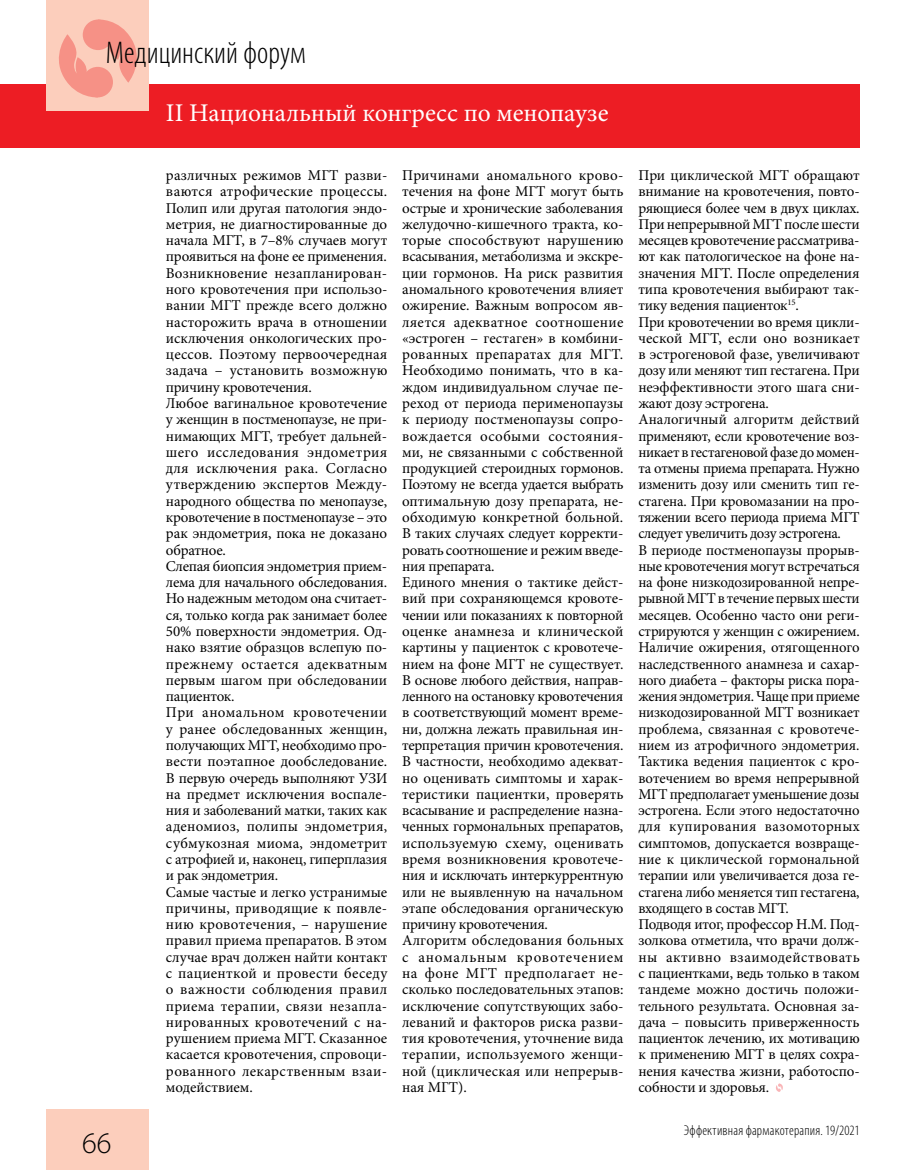
<style>
.page{position:relative;width:915px;height:1170px;background:#fff}
.page>*{position:absolute;margin:0;border:0;box-sizing:border-box;transform-origin:0 0}
.t1{font:300 condensed 31.5px "Myriad Pro";color:#000}
.t2{font:300 30px "Myriad Pro";color:#000}
.t3{font:25.5px "Minion Pro";color:#fff}
.t4{font:15px/16.2px "Minion Pro";letter-spacing:-.005em;color:#000}
.t5{font:300 condensed 14.25px "Myriad Pro";letter-spacing:.015em;color:#000}
</style>
<div class="page">
<div style="left:0;top:84px;width:859px;height:63px;background:#ed1d24"></div>
<div style="left:47px;top:0;width:102px;height:111px;background:#fccebc"></div>
<div style="left:47px;top:1108px;width:102px;height:61px;background:#fccebc"></div>
<svg style="left:59px;top:19px;width:78px;height:79px"></svg>
<svg style="left:776px;top:1083px;width:7px;height:8px"></svg>
<h1 class="t1" style="left:106px;top:34px;width:201px">Медицинский форум</h1>
<h3 class="t3" style="left:166px;top:95px;width:444px">II Национальный конгресс по менопаузе</h3>
<h2 class="t2" style="left:82px;top:1125px;width:31px">66</h2>
<p class="t4" style="left:166px;top:167px;width:223px">различных режимов МГТ разви&shy;ваются атрофические процессы.<br>Полип или другая патология эндо&shy;метрия, не диагностированные до начала МГТ, в 7–8% случаев могут проявиться на фоне ее применения.<br>Возникновение незапланирован&shy;ного кровотечения при использо&shy;вании МГТ прежде всего должно насторожить врача в отношении исключения онкологических про&shy;цессов. Поэтому первоочередная задача – установить возможную причину кровотечения.<br>Любое вагинальное кровотечение у женщин в постменопаузе, не при&shy;нимающих МГТ, требует дальней&shy;шего исследования эндометрия для исключения рака. Согласно утверждению экспертов Между&shy;народного общества по менопаузе, кровотечение в постменопаузе – это рак эндометрия, пока не доказано обратное.<br>Слепая биопсия эндометрия прием&shy;лема для начального обследования.<br>Но надежным методом она считает&shy;ся, только когда рак занимает более<br>50% поверхности эндометрия. Од&shy;нако взятие образцов вслепую по&shy;прежнему остается адекватным первым шагом при обследовании пациенток.<br>При аномальном кровотечении у ранее обследованных женщин, получающих МГТ, необходимо про&shy;вести поэтапное дообследование.<br>В первую очередь выполняют УЗИ на предмет исключения воспале&shy;ния и заболеваний матки, таких как аденомиоз, полипы эндометрия, субмукозная миома, эндометрит с атрофией и, наконец, гиперплазия и рак эндометрия.<br>Самые частые и легко устранимые причины, приводящие к появле&shy;нию кровотечения, – нарушение правил приема препаратов. В этом случае врач должен найти контакт с пациенткой и провести беседу о важности соблюдения правил приема терапии, связи незапла&shy;нированных кровотечений с на&shy;рушением приема МГТ. Сказанное касается кровотечения, спровоци&shy;рованного лекарственным взаи&shy;модействием.</p>
<p class="t4" style="left:402px;top:167px;width:223px">Причинами аномального крово&shy;течения на фоне МГТ могут быть острые и хронические заболевания желудочно-кишечного тракта, ко&shy;торые способствуют нарушению всасывания, метаболизма и экскре&shy;ции гормонов. На риск развития аномального кровотечения влияет ожирение. Важным вопросом яв&shy;ляется адекватное соотношение «эстроген – гестаген» в комбини&shy;рованных препаратах для МГТ.<br>Необходимо понимать, что в ка&shy;ждом индивидуальном случае пе&shy;реход от периода перименопаузы к периоду постменопаузы сопро&shy;вождается особыми состояния&shy;ми, не связанными с собственной продукцией стероидных гормонов.<br>Поэтому не всегда удается выбрать оптимальную дозу препарата, не&shy;обходимую конкретной больной.<br>В таких случаях следует корректи&shy;ровать соотношение и режим введе&shy;ния препарата.<br>Единого мнения о тактике дейст&shy;вий при сохраняющемся кровоте&shy;чении или показаниях к повторной оценке анамнеза и клинической картины у пациенток с кровотече&shy;нием на фоне МГТ не существует.<br>В основе любого действия, направ&shy;ленного на остановку кровотечения в соответствующий момент време&shy;ни, должна лежать правильная ин&shy;терпретация причин кровотечения.<br>В частности, необходимо адекват&shy;но оценивать симптомы и харак&shy;теристики пациентки, проверять всасывание и распределение назна&shy;ченных гормональных препаратов, используемую схему, оценивать время возникновения кровотече&shy;ния и исключать интеркуррентную или не выявленную на начальном этапе обследования органическую причину кровотечения.<br>Алгоритм обследования больных с аномальным кровотечением на фоне МГТ предполагает не&shy;сколько последовательных этапов: исключение сопутствующих забо&shy;леваний и факторов риска разви&shy;тия кровотечения, уточнение вида терапии, используемого женщи&shy;ной (циклическая или непрерыв&shy;ная МГТ).</p>
<p class="t4" style="left:638px;top:167px;width:223px">При циклической МГТ обращают внимание на кровотечения, повто&shy;ряющиеся более чем в двух циклах.<br>При непрерывной МГТ после шести месяцев кровотечение рассматрива&shy;ют как патологическое на фоне на&shy;значения МГТ. После определения типа кровотечения выбирают так&shy;тику ведения пациенток<sup>15</sup>.<br>При кровотечении во время цикли&shy;ческой МГТ, если оно возникает в эстрогеновой фазе, увеличивают дозу или меняют тип гестагена. При неэффективности этого шага сни&shy;жают дозу эстрогена.<br>Аналогичный алгоритм действий применяют, если кровотечение воз&shy;никает в гестагеновой фазе до момен&shy;та отмены приема препарата. Нужно изменить дозу или сменить тип ге&shy;стагена. При кровомазании на про&shy;тяжении всего периода приема МГТ следует увеличить дозу эстрогена.<br>В периоде постменопаузы прорыв&shy;ные кровотечения могут встречаться на фоне низкодозированной непре&shy;рывной МГТ в течение первых шести месяцев. Особенно часто они реги&shy;стрируются у женщин с ожирением.<br>Наличие ожирения, отягощенного наследственного анамнеза и сахар&shy;ного диабета – факторы риска пора&shy;жения эндометрия. Чаще при приеме низкодозированной МГТ возникает проблема, связанная с кровотече&shy;нием из атрофичного эндометрия.<br>Тактика ведения пациенток с кро&shy;вотечением во время непрерывной<br>МГТ предполагает уменьшение дозы эстрогена. Если этого недостаточно для купирования вазомоторных симптомов, допускается возвраще&shy;ние к циклической гормональной терапии или увеличивается доза ге&shy;стагена либо меняется тип гестагена, входящего в состав МГТ.<br>Подводя итог, профессор Н.М. Под&shy;золкова отметила, что врачи долж&shy;ны активно взаимодействовать с пациентками, ведь только в таком тандеме можно достичь положи&shy;тельного результата. Основная за&shy;дача – повысить приверженность пациенток лечению, их мотивацию к применению МГТ в целях сохра&shy;нения качества жизни, работоспо&shy;собности и здоровья.</p>
<p class="t5" style="left:683px;top:1121px;width:177px">Эффективная фармакотерапия. 19/2021</p>
</div>
